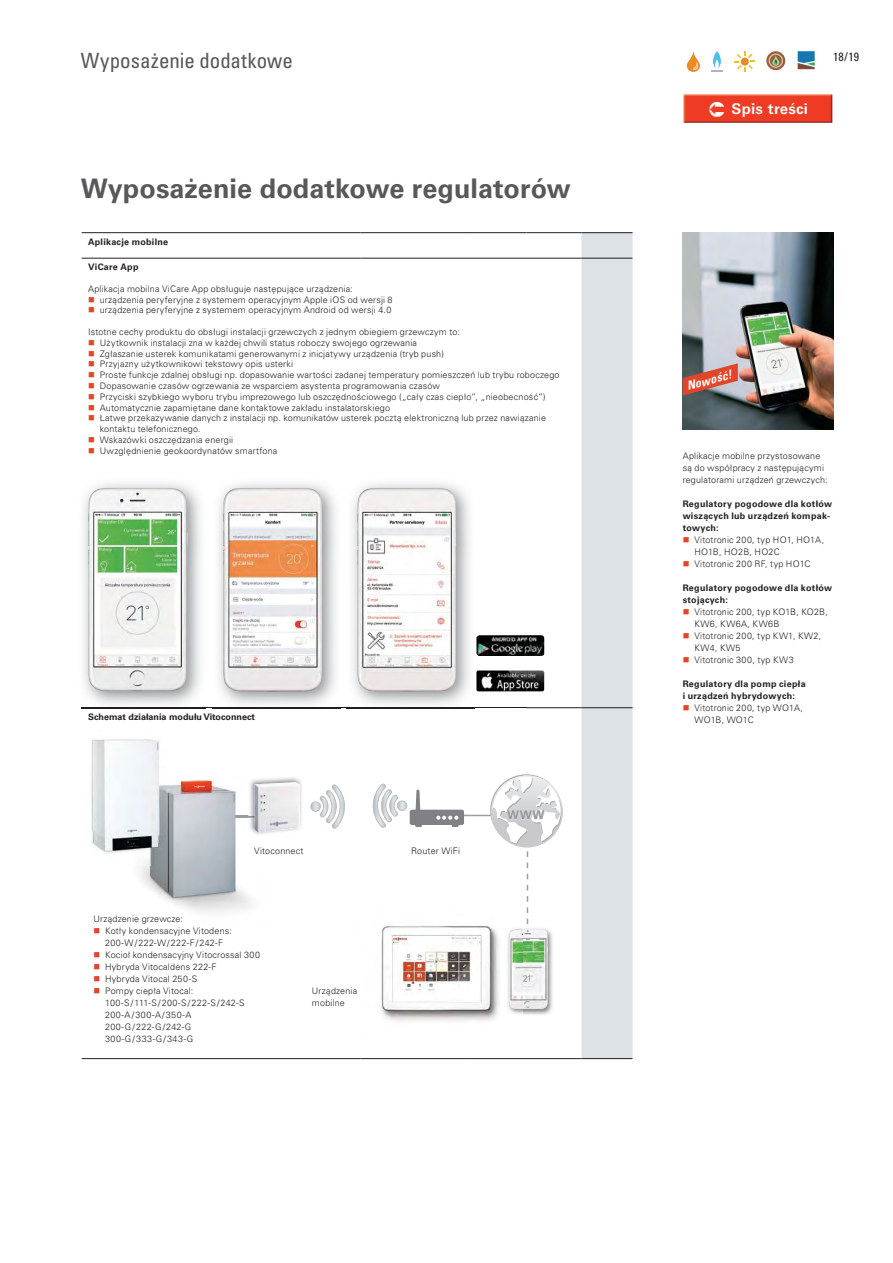
<style>
.page{position:relative;width:893px;height:1263px;background:#fff}
.page>*{position:absolute;margin:0;border:0;box-sizing:border-box;transform-origin:0 0}
.t1{font:700 27px "Univers LTCYR 65";letter-spacing:.005em;color:#58585a}
.t2{font:condensed 21px "Univers LTCYR 57";color:#58585a}
.t3{font:700 15px "Univers LTCYR 65";letter-spacing:.02em;color:#fff}
.t4{font:italic 12px "Univers LTCYR 67 Bold Cond";color:#fff}
.t5{font:condensed 12px "Univers LTCYR 57";color:#231f20}
.t6{font:700 12px "Univers LTCYR 65";color:#939597}
.t7{font:300 9px/12px "Univers LTCYR 45";letter-spacing:.02em;color:#231f20}
.t8{font:700 9px/12px "Univers LTCYR 65";letter-spacing:.03em;color:#231f20}
.t9{font:700 9px "Univers LTCYR 65";color:#231f20}
</style>
<div class="page">
<svg style="left:798px;top:51px;width:17px;height:18px"></svg>
<svg style="left:687px;top:51px;width:13px;height:21px"></svg>
<svg style="left:711px;top:51px;width:12px;height:21px"></svg>
<svg style="left:734px;top:51px;width:21px;height:21px"></svg>
<svg style="left:766px;top:51px;width:19px;height:19px"></svg>
<svg style="left:768px;top:54px;width:15px;height:14px"></svg>
<img style="left:683px;top:233px;width:150px;height:197px">
<svg style="left:683px;top:363px;width:55px;height:33px;background:#b4675b"></svg>
<svg style="left:416px;top:233px;width:110px;height:25px"></svg>
<div style="left:581px;top:233px;width:51px;height:825px;background:#dce2e6"></div>
<hr style="left:526px;top:232px;width:55px;height:1px;background:#231f20">
<hr style="left:581px;top:232px;width:51px;height:1px;background:#231f20">
<hr style="left:581px;top:258px;width:51px;height:1px;background:#231f20">
<hr style="left:82px;top:232px;width:278px;height:1px;background:#231f20">
<hr style="left:360px;top:232px;width:111px;height:1px;background:#231f20">
<hr style="left:471px;top:232px;width:55px;height:1px;background:#231f20">
<hr style="left:82px;top:258px;width:278px;height:1px;background:#231f20">
<hr style="left:360px;top:258px;width:111px;height:1px;background:#231f20">
<hr style="left:471px;top:258px;width:110px;height:1px;background:#231f20">
<hr style="left:82px;top:707px;width:278px;height:1px;background:#231f20">
<hr style="left:471px;top:707px;width:55px;height:1px;background:#231f20">
<hr style="left:526px;top:707px;width:55px;height:1px;background:#231f20">
<hr style="left:581px;top:707px;width:51px;height:1px;background:#231f20">
<hr style="left:82px;top:1058px;width:278px;height:1px;background:#231f20">
<hr style="left:360px;top:1058px;width:111px;height:1px;background:#231f20">
<hr style="left:471px;top:1058px;width:110px;height:1px;background:#231f20">
<hr style="left:581px;top:1058px;width:51px;height:1px;background:#231f20">
<img style="left:81px;top:483px;width:125px;height:226px">
<img style="left:82px;top:707px;width:124px;height:1px">
<img style="left:88px;top:488px;width:100px;height:204px">
<img style="left:347px;top:483px;width:128px;height:226px">
<svg style="left:347px;top:707px;width:13px;height:1px"></svg>
<img style="left:360px;top:707px;width:111px;height:1px">
<img style="left:357px;top:488px;width:100px;height:204px">
<img style="left:213px;top:483px;width:128px;height:226px">
<img style="left:213px;top:707px;width:128px;height:1px">
<img style="left:223px;top:488px;width:100px;height:204px">
<img style="left:476px;top:671px;width:68px;height:20px">
<img style="left:476px;top:635px;width:68px;height:21px">
<hr style="left:461px;top:815px;width:34px;height:1px;background:#9c9ea1">
<svg style="left:311px;top:785px;width:34px;height:44px"></svg>
<div style="left:311px;top:801px;width:10px;height:11px;border:1px solid #bcbdbf;border-radius:5px"></div>
<img style="left:266px;top:777px;width:36px;height:57px">
<img style="left:266px;top:782px;width:34px;height:50px">
<svg style="left:373px;top:784px;width:91px;height:44px"></svg>
<img style="left:523px;top:928px;width:30px;height:87px">
<img style="left:523px;top:929px;width:25px;height:80px">
<img style="left:507px;top:928px;width:16px;height:86px">
<img style="left:381px;top:926px;width:118px;height:95px">
<svg style="left:490px;top:774px;width:73px;height:150px"></svg>
<img style="left:139px;top:779px;width:127px;height:133px">
<svg style="left:254px;top:848px;width:12px;height:7px"></svg>
<svg style="left:219px;top:816px;width:35px;height:1px"></svg>
<img style="left:254px;top:784px;width:12px;height:48px">
<img style="left:91px;top:739px;width:69px;height:114px">
<img style="left:133px;top:768px;width:33px;height:97px">
<img style="left:683px;top:94px;width:149px;height:29px">
<img style="left:732px;top:103px;width:75px;height:14px">
<svg style="left:709px;top:101px;width:15px;height:16px"></svg>
<h2 class="t2" style="left:81px;top:52px;width:214px">Wyposażenie dodatkowe</h2>
<h1 class="t1" style="left:81px;top:170px;width:492px">Wyposażenie dodatkowe regulatorów</h1>
<p class="t8" style="left:88px;top:235px;width:82px">Aplikacje mobilne</p>
<p class="t8" style="left:88px;top:261px;width:52px">ViCare App</p>
<p class="t7" style="left:100px;top:284px;width:294px;line-height:10.8px;text-indent:-12px">Aplikacja mobilna ViCare App obsługuje następujące urządzenia: urządzenia peryferyjne z systemem operacyjnym Apple iOS od wersji 8 urządzenia peryferyjne z systemem operacyjnym Android od wersji 4.0</p>
<p class="t7" style="left:100px;top:327px;width:461px;line-height:10.8px;text-indent:-12px">Istotne cechy produktu do obsługi instalacji grzewczych z jednym obiegiem grzewczym to:<br>Użytkownik instalacji zna w każdej chwili status roboczy swojego ogrzewania<br>Zgłaszanie usterek komunikatami generowanymi z inicjatywy urządzenia (tryb push)<br>Przyjazny użytkownikowi tekstowy opis usterki<br>Proste funkcje zdalnej obsługi np. dopasowanie wartości zadanej temperatury pomieszczeń lub trybu roboczego Dopasowanie czasów ogrzewania ze wsparciem asystenta programowania czasów<br>Przyciski szybkiego wyboru trybu imprezowego lub oszczędnościowego („cały czas ciepło”, „nieobecność”)<br>Automatycznie zapamiętane dane kontaktowe zakładu instalatorskiego<br>Łatwe przekazywanie danych z instalacji np. komunikatów usterek pocztą elektroniczną lub przez nawiązanie kontaktu telefonicznego.<br>Wskazówki oszczędzania energii<br>Uwzględnienie geokoordynatów smartfona</p>
<p class="t9" style="left:88px;top:710px;width:168px">Schemat działania modułu Vitoconnect</p>
<p class="t7" style="left:254px;top:846px;width:51px">Vitoconnect</p>
<p class="t7" style="left:105px;top:914px;width:156px;text-indent:-12px">Urządzenie grzewcze:<br>Kotły kondensacyjne Vitodens:<br>200-W / 222-W / 222-F / 242-F<br>Kocioł kondensacyjny Vitocrossal 300<br>Hybryda Vitocaldens 222-F<br>Hybryda Vitocal 250-S<br>Pompy ciepła Vitocal:<br>100-S / 111-S / 200-S / 222-S / 242-S<br>200-A / 300-A / 350-A<br>200-G / 222-G / 242-G<br>300-G / 333-G / 343-G</p>
<p class="t7" style="left:312px;top:985px;width:47px">Urządzenia mobilne</p>
<p class="t7" style="left:411px;top:846px;width:51px">Router WiFi</p>
<h3 class="t6" style="left:507px;top:806px;width:39px">WWW</h3>
<h3 class="t3" style="left:731px;top:98px;width:78px">Spis treści</h3>
<h3 class="t5" style="left:833px;top:52px;width:27px">18/19</h3>
<h3 class="t4" style="left:686px;top:381px;width:47px;rotate:-15deg">Nowość!</h3>
<p class="t7" style="left:683px;top:450px;width:146px">Aplikacje mobilne przystosowane są do współpracy z następującymi regulatorami urządzeń grzewczych:</p>
<p class="t8" style="left:683px;top:497px;width:151px">Regulatory pogodowe dla kotłów wiszących lub urządzeń kompak&shy;towych:</p>
<p class="t7" style="left:694px;top:534px;width:131px">Vitotronic 200, typ HO1, HO1A,<br>HO1B, HO2B, HO2C<br>Vitotronic 200 RF, typ HO1C</p>
<p class="t8" style="left:683px;top:581px;width:151px">Regulatory pogodowe dla kotłów stojących:</p>
<p class="t7" style="left:694px;top:606px;width:135px">Vitotronic 200, typ KO1B, KO2B,<br>KW6, KW6A, KW6B<br>Vitotronic 200, typ KW1, KW2,<br>KW4, KW5<br>Vitotronic 300, typ KW3</p>
<p class="t8" style="left:683px;top:677px;width:125px">Regulatory dla pomp ciepła i urządzeń hybrydowych:</p>
<p class="t7" style="left:694px;top:702px;width:110px">Vitotronic 200, typ WO1A,<br>WO1B, WO1C</p>
</div>
